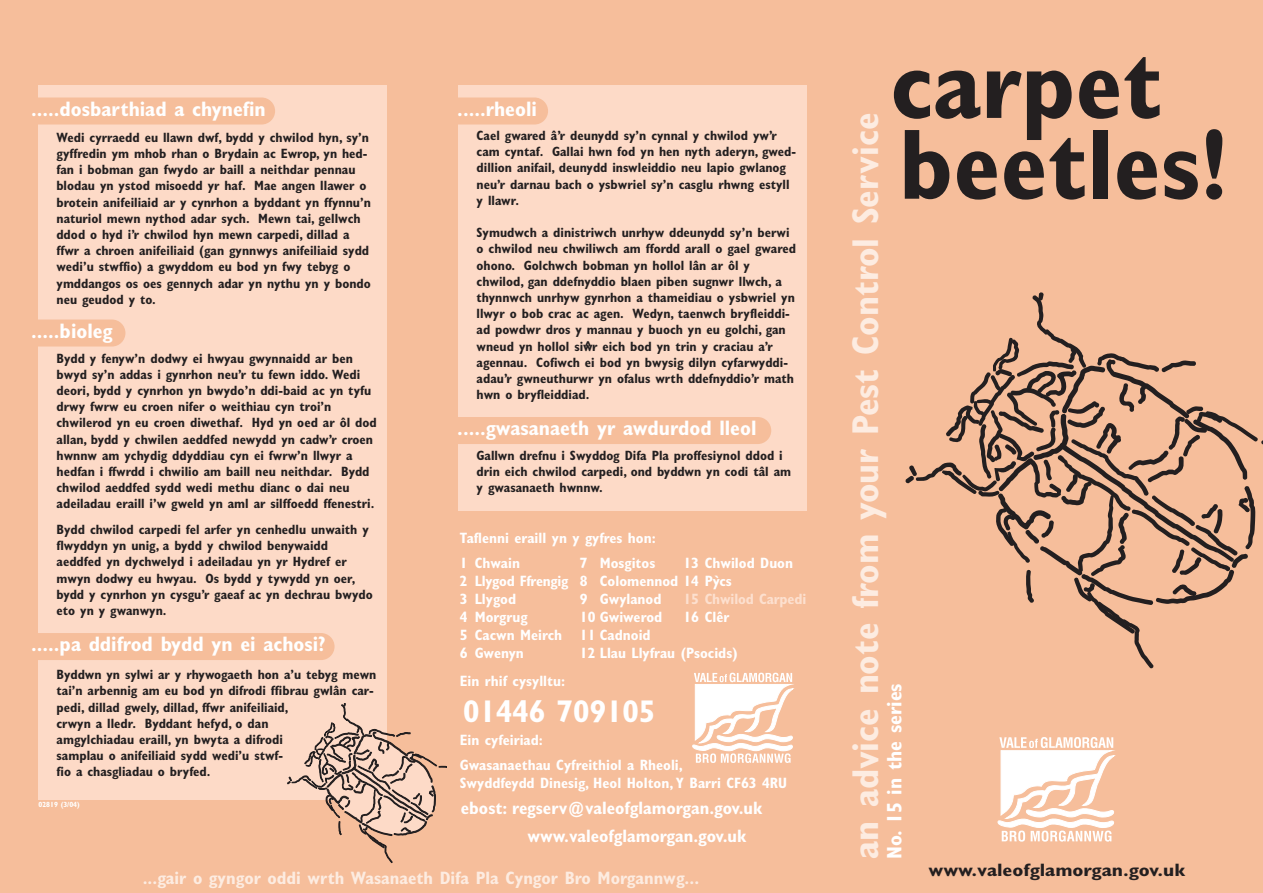
<style>
.page{position:relative;width:1263px;height:893px;background:#f6be9b}
.page>*{position:absolute;margin:0;border:0;box-sizing:border-box;transform-origin:0 0}
.t1{font:700 condensed 100.5px/80.8px "Gill Sans";color:#231f20}
.t2{font:700 condensed 37.5px "Gill Sans";color:#fdece1}
.t3{font:700 condensed 31.5px "Gill Sans";color:#fff}
.t4{font:700 condensed 21px "Gill Sans";color:#fff}
.t5{font:700 condensed 18px/28px "Gill Sans";color:#fff}
.t6{font:700 condensed 18px "Gill Sans";color:#fdece1}
.t7{font:700 condensed 18px "Gill Sans";color:#231f20;scale:1.17 1}
.t8{font:700 condensed 15px/18px "Gill Sans";color:#fff}
.t9{font:700 condensed 15px "Gill Sans";letter-spacing:-.01em;color:#fde0cf}
.t10{font:700 condensed 13.5px/16.2px "Gill Sans";color:#231f20}
.t11{font:700 condensed 7.5px "Gill Sans";color:#fff}
</style>
<div class="page">
<svg style="left:998px;top:737px;width:118px;height:105px"></svg>
<svg style="left:905px;top:292px;width:358px;height:377px"></svg>
<div style="left:38px;top:85px;width:349px;height:714px;background:#fddac7"></div>
<div style="left:4px;top:98px;width:271px;height:27px;background:#f6be9b;border-radius:14px"></div>
<div style="left:18px;top:320px;width:107px;height:27px;background:#f6be9b;border-radius:14px"></div>
<div style="left:18px;top:633px;width:317px;height:27px;background:#f6be9b;border-radius:14px"></div>
<div style="left:458px;top:85px;width:349px;height:425px;background:#fddac7"></div>
<div style="left:438px;top:98px;width:110px;height:27px;background:#f6be9b;border-radius:14px"></div>
<div style="left:438px;top:417px;width:333px;height:27px;background:#f6be9b;border-radius:13px"></div>
<svg style="left:286px;top:703px;width:160px;height:161px"></svg>
<svg style="left:692px;top:673px;width:102px;height:90px"></svg>
<h3 class="t4" style="left:31px;top:101px;width:236px">.....dosbarthiad a chynefin</h3>
<p class="t10" style="left:57px;top:130px;width:316px">Wedi cyrraedd eu llawn dwf, bydd y chwilod hyn, sy’n gyffredin ym mhob rhan o Brydain ac Ewrop, yn hed&shy;fan i bobman gan fwydo ar baill a neithdar pennau blodau yn ystod misoedd yr haf. Mae angen llawer o brotein anifeiliaid ar y cynrhon a byddant yn ffynnu’n naturiol mewn nythod adar sych. Mewn tai, gellwch ddod o hyd i’r chwilod hyn mewn carpedi, dillad a ffwr a chroen anifeiliaid (gan gynnwys anifeiliaid sydd wedi’u stwffio) a gwyddom eu bod yn fwy tebyg o ymddangos os oes gennych adar yn nythu yn y bondo neu geudod y to.</p>
<h3 class="t4" style="left:31px;top:323px;width:83px">.....bioleg</h3>
<p class="t10" style="left:57px;top:351px;width:322px">Bydd y fenyw’n dodwy ei hwyau gwynnaidd ar ben bwyd sy’n addas i gynrhon neu’r tu fewn iddo. Wedi deori, bydd y cynrhon yn bwydo’n ddi-baid ac yn tyfu drwy fwrw eu croen nifer o weithiau cyn troi’n chwilerod yn eu croen diwethaf. Hyd yn oed ar ôl dod allan, bydd y chwilen aeddfed newydd yn cadw’r croen hwnnw am ychydig ddyddiau cyn ei fwrw’n llwyr a hedfan i ffwrdd i chwilio am baill neu neithdar. Bydd chwilod aeddfed sydd wedi methu dianc o dai neu adeiladau eraill i’w gweld yn aml ar silffoedd ffenestri.</p>
<p class="t10" style="left:57px;top:523px;width:318px">Bydd chwilod carpedi fel arfer yn cenhedlu unwaith y flwyddyn yn unig, a bydd y chwilod benywaidd aeddfed yn dychwelyd i adeiladau yn yr Hydref er mwyn dodwy eu hwyau. Os bydd y tywydd yn oer, bydd y cynrhon yn cysgu’r gaeaf ac yn dechrau bwydo eto yn y gwanwyn.</p>
<h3 class="t4" style="left:31px;top:636px;width:296px">.....pa ddifrod bydd yn ei achosi?</h3>
<p class="t10" style="left:57px;top:668px;width:321px">Byddwn yn sylwi ar y rhywogaeth hon a’u tebyg mewn tai’n arbennig am eu bod yn difrodi ffibrau gwlân car&shy;pedi, dillad gwely, dillad, ffwr anifeiliaid,<br>crwyn a lledr. Byddant hefyd, o dan<br>amgylchiadau eraill, yn bwyta a difrodi<br>samplau o anifeiliaid sydd wedi’u stwf-<br>fio a chasgliadau o bryfed.</p>
<p class="t11" style="left:38px;top:802px;width:43px">02819 (3/04)</p>
<h3 class="t4" style="left:457px;top:101px;width:81px">.....rheoli</h3>
<p class="t10" style="left:477px;top:129px;width:321px">Cael gwared â’r deunydd sy’n cynnal y chwilod yw’r cam cyntaf. Gallai hwn fod yn hen nyth aderyn, gwed&shy;dillion anifail, deunydd inswleiddio neu lapio gwlanog neu’r darnau bach o ysbwriel sy’n casglu rhwng estyll y llawr.</p>
<p class="t10" style="left:477px;top:226px;width:321px">Symudwch a dinistriwch unrhyw ddeunydd sy’n berwi o chwilod neu chwiliwch am ffordd arall o gael gwared ohono. Golchwch bobman yn hollol lân ar ôl y chwilod, gan ddefnyddio blaen piben sugnwr llwch, a thynnwch unrhyw gynrhon a thameidiau o ysbwriel yn llwyr o bob crac ac agen. Wedyn, taenwch bryfleiddi&shy;ad powdwr dros y mannau y buoch yn eu golchi, gan wneud yn hollol siw^r eich bod yn trin y craciau a’r agennau. Cofiwch ei bod yn bwysig dilyn cyfarwyddi&shy;adau’r gwneuthurwr yn ofalus wrth ddefnyddio’r math hwn o bryfleiddiad.</p>
<h3 class="t4" style="left:457px;top:420px;width:301px">.....gwasanaeth yr awdurdod lleol</h3>
<p class="t10" style="left:477px;top:448px;width:316px">Gallwn drefnu i Swyddog Difa Pla proffesiynol ddod i drin eich chwilod carpedi, ond byddwn yn codi tâl am y gwasanaeth hwnnw.</p>
<p class="t8" style="left:460px;top:530px;width:197px">Taflenni eraill yn y gyfres hon:</p>
<p class="t8" style="left:475px;top:556px;width:95px">Chwain<br>Llygod Ffrengig<br>Llygod<br>Morgrug<br>Cacwn Meirch<br>Gwenyn</p>
<p class="t8" style="left:600px;top:556px;width:133px">Mosgitos<br>Colomennod 14 Py`cs<br>Gwylanod</p>
<p class="t8" style="left:683px;top:556px;width:111px">13 Chwilod Duon</p>
<p class="t9" style="left:683px;top:594px;width:124px">15 Chwilod Carpedi</p>
<p class="t8" style="left:683px;top:610px;width:47px">16 Clêr</p>
<p class="t8" style="left:460px;top:556px;width:9px;text-align:justify">1<br>2<br>3<br>4<br>5<br>6</p>
<p class="t8" style="left:580px;top:556px;width:159px">7<br>8<br>9<br>10 Gwiwerod<br>11 Cadnoid<br>12 Llau Llyfrau (Psocids)</p>
<p class="t8" style="left:460px;top:673px;width:107px">Ein rhif cysylltu:</p>
<h3 class="t3" style="left:463px;top:699px;width:194px">01446 709105</h3>
<p class="t8" style="left:460px;top:732px;width:85px">Ein cyfeiriad:</p>
<p class="t8" style="left:460px;top:757px;width:329px">Gwasanaethau Cyfreithiol a Rheoli,<br>Swyddfeydd Dinesig, Heol Holton, Y Barri CF63 4RU</p>
<h3 class="t5" style="left:527px;top:795px;width:237px;text-indent:-67px">ebost: regserv@valeofglamorgan.gov.uk www.valeofglamorgan.gov.uk</h3>
<h3 class="t6" style="left:143px;top:871px;width:558px">...gair o gyngor oddi wrth Wasanaeth Difa Pla Cyngor Bro Morgannwg...</h3>
<h1 class="t1" style="left:890px;top:53px;width:339px">carpet beetles!</h1>
<h2 class="t2" style="left:851px;top:859px;width:747px;rotate:-90deg">an advice note from your Pest Control Service</h2>
<h3 class="t4" style="left:886px;top:859px;width:177px;rotate:-90deg">No. 15 in the series</h3>
<h3 class="t7" style="left:928px;top:863px;width:221px">www.valeofglamorgan.gov.uk</h3>
</div>
